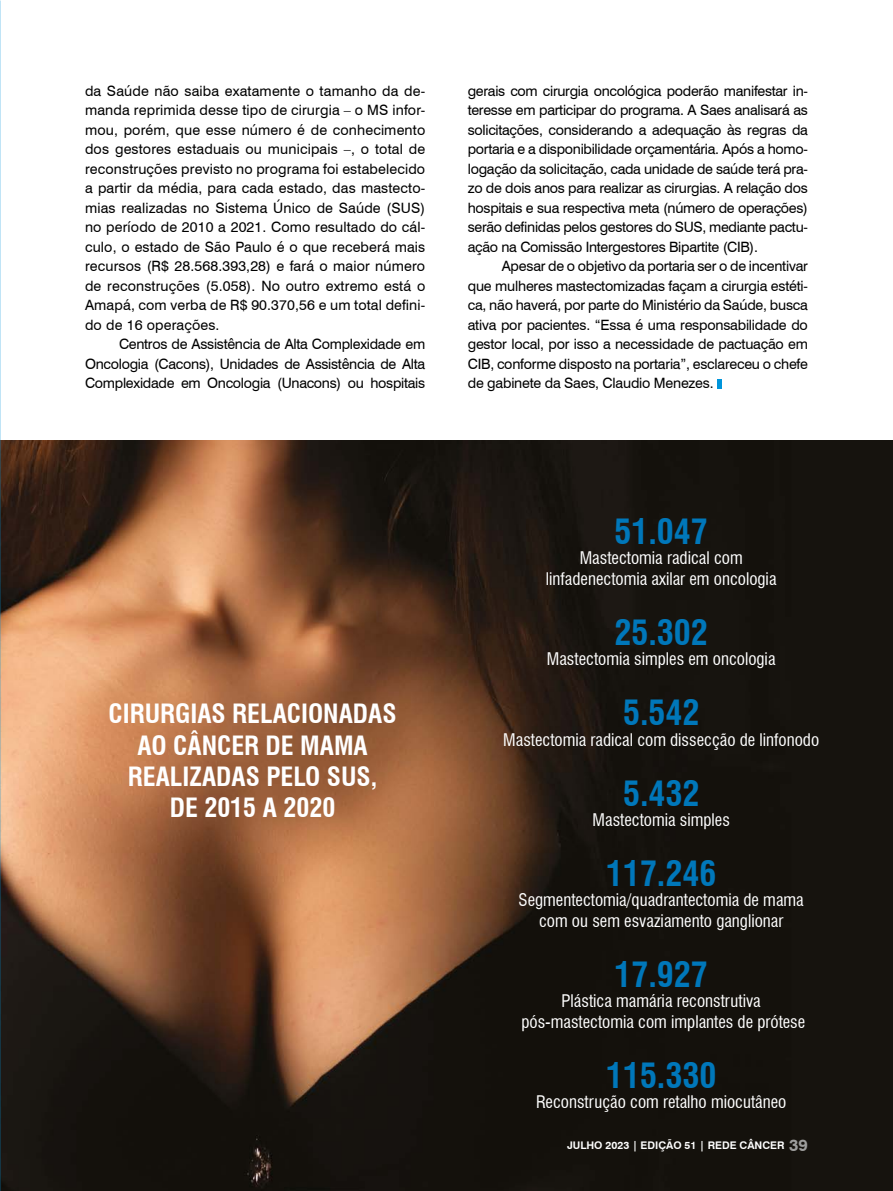
<style>
.page{position:relative;width:893px;height:1191px;background:#fff}
.page>*{position:absolute;margin:0;border:0;box-sizing:border-box;transform-origin:0 0}
.t1{font:700 condensed 33.9px "Swiss 721 BT";color:#0077ba}
.t2{font:700 condensed 25.95px/31px "Swiss 721 BT";color:#fff;text-align:center}
.t3{font:condensed 16.95px/20.4px "Swiss 721 BT";color:#fff;text-align:center}
.t4{font:14.25px/19.5px "Swiss 721 BT";letter-spacing:-.02em;color:#000;text-align:justify}
.t5{font:700 10.5px "Swiss 721 BT";color:#fff}
.s1{font-size:16.5px;color:#9d9d9c}
</style>
<div class="page">
<img style="left:0;top:440px;width:893px;height:751px">
<div style="left:717px;top:379px;width:5px;height:9px;background:#0095db"></div>
<p class="t4" style="left:85px;top:81px;width:342px">da Saúde não saiba exatamente o tamanho da de&shy;manda reprimida desse tipo de cirurgia – o MS infor&shy;mou, porém, que esse número é de conhecimento dos gestores estaduais ou municipais –, o total de reconstruções previsto no programa foi estabelecido a partir da média, para cada estado, das mastecto&shy;mias realizadas no Sistema Único de Saúde (SUS) no período de 2010 a 2021. Como resultado do cál&shy;culo, o estado de São Paulo é o que receberá mais recursos (R$ 28.568.393,28) e fará o maior número de reconstruções (5.058). No outro extremo está o Amapá, com verba de R$ 90.370,56 e um total defini&shy;do de 16 operações.</p>
<p class="t4" style="left:85px;top:334px;width:342px;text-indent:34px">Centros de Assistência de Alta Complexidade em Oncologia (Cacons), Unidades de Assistência de Alta Complexidade em Oncologia (Unacons) ou hospitais</p>
<p class="t4" style="left:468px;top:81px;width:342px">gerais com cirurgia oncológica poderão manifestar in&shy;teresse em participar do programa. A Saes analisará as solicitações, considerando a adequação às regras da portaria e a disponibilidade orçamentária. Após a homo&shy;logação da solicitação, cada unidade de saúde terá pra&shy;zo de dois anos para realizar as cirurgias. A relação dos hospitais e sua respectiva meta (número de operações) serão definidas pelos gestores do SUS, mediante pactu&shy;ação na Comissão Intergestores Bipartite (CIB).</p>
<p class="t4" style="left:468px;top:256px;width:342px;text-indent:34px">Apesar de o objetivo da portaria ser o de incentivar que mulheres mastectomizadas façam a cirurgia estéti&shy;ca, não haverá, por parte do Ministério da Saúde, busca ativa por pacientes. “Essa é uma responsabilidade do gestor local, por isso a necessidade de pactuação em CIB, conforme disposto na portaria”, esclareceu o chefe de gabinete da Saes, Claudio Menezes.</p>
<h2 class="t2" style="left:109px;top:698px;width:290px">CIRURGIAS RELACIONADAS<br>AO CÂNCER DE MAMA<br>REALIZADAS PELO SUS,<br>DE 2015 A 2020</h2>
<h1 class="t1" style="left:614px;top:511px;width:95px">51.047</h1>
<p class="t3" style="left:546px;top:548px;width:232px">Mastectomia radical com linfadenectomia axilar em oncologia</p>
<h1 class="t1" style="left:614px;top:612px;width:95px">25.302</h1>
<p class="t3" style="left:547px;top:649px;width:230px">Mastectomia simples em oncologia</p>
<h1 class="t1" style="left:623px;top:692px;width:78px">5.542</h1>
<p class="t3" style="left:503px;top:729px;width:317px">Mastectomia radical com dissecção de linfonodo</p>
<h1 class="t1" style="left:623px;top:773px;width:78px">5.432</h1>
<p class="t3" style="left:593px;top:809px;width:139px">Mastectomia simples</p>
<h1 class="t1" style="left:606px;top:853px;width:112px">117.246</h1>
<p class="t3" style="left:519px;top:890px;width:287px">Segmentectomia/quadrantectomia de mama com ou sem esvaziamento ganglionar</p>
<h1 class="t1" style="left:614px;top:954px;width:95px">17.927</h1>
<p class="t3" style="left:521px;top:990px;width:285px">Plástica mamária reconstrutiva pós-mastectomia com implantes de prótese</p>
<h1 class="t1" style="left:606px;top:1055px;width:112px">115.330</h1>
<p class="t3" style="left:536px;top:1091px;width:252px">Reconstrução com retalho miocutâneo</p>
<p class="t5" style="left:567px;top:1138px;width:242px">JULHO 2023 | EDIÇÃO 51 | REDE CÂNCER <span class="s1">39</span></p>
</div>
